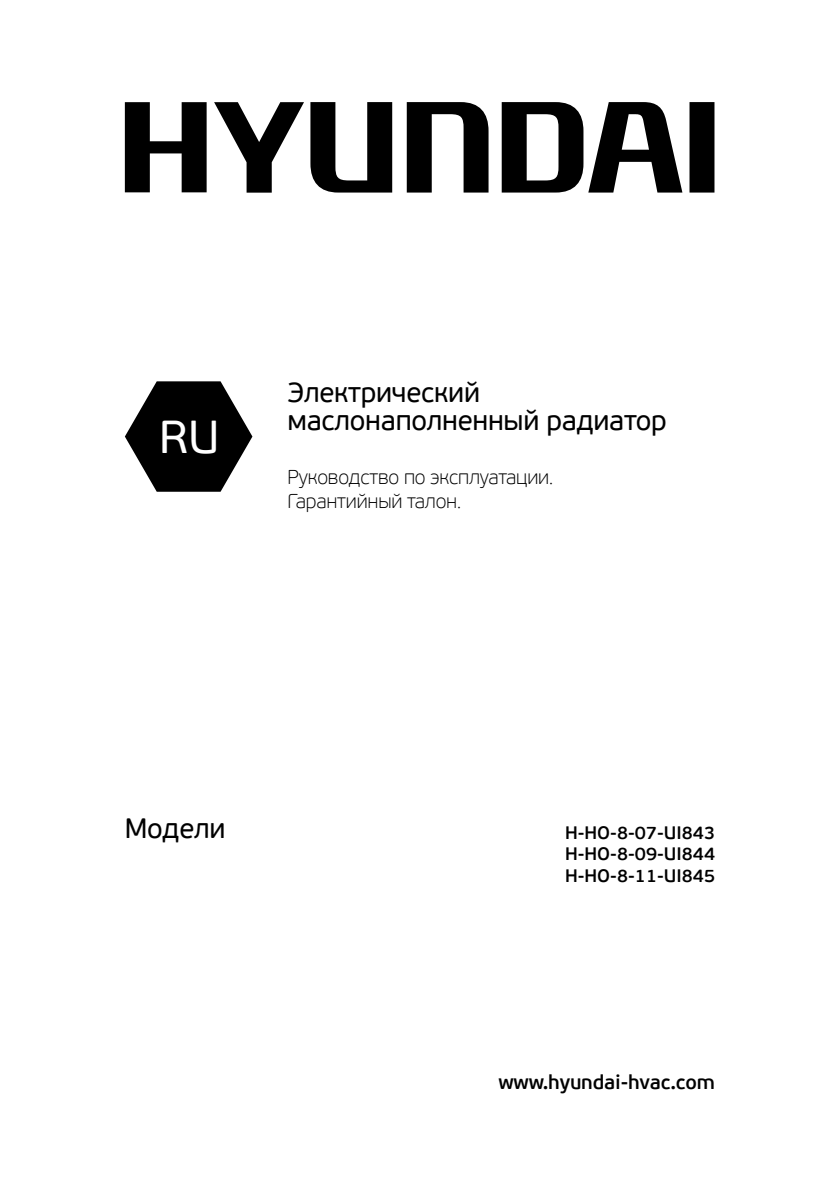
<style>
.page{position:relative;width:840px;height:1191px;background:#fff}
.page>*{position:absolute;margin:0;border:0;box-sizing:border-box;transform-origin:0 0}
.t1{font:46px "PF Beau Sans Pro";color:#fff}
.t2{font:28px/28px "PF Beau Sans Pro";letter-spacing:-.01em;color:#000}
.t3{font:100 20px/24px "PF Beau Sans Pro";letter-spacing:-.01em;color:#000}
.t4{font:600 20px "PF Beau Sans Pro";letter-spacing:-.01em;color:#000}
.t5{font:600 18px/21.6px "PF Beau Sans Pro";color:#000;text-align:justify}
</style>
<div class="page">
<svg style="left:125px;top:381px;width:127px;height:111px"></svg>
<svg style="left:125px;top:102px;width:589px;height:91px;fill:#000"></svg>
<h1 class="t1" style="left:159px;top:411px;width:62px">RU</h1>
<h2 class="t2" style="left:287px;top:379px;width:380px">Электрический маслонаполненный радиатор</h2>
<p class="t3" style="left:287px;top:465px;width:267px">Руководство по эксплуатации.<br>Гарантийный талон.</p>
<h2 class="t2" style="left:125px;top:814px;width:102px">Модели</h2>
<p class="t5" style="left:564px;top:822px;width:151px">H-HO-8-07-UI843<br>H-HO-8-09-UI844<br>H-HO-8-11-UI845</p>
<p class="t4" style="left:498px;top:1070px;width:218px">www.hyundai-hvac.com</p>
</div>
